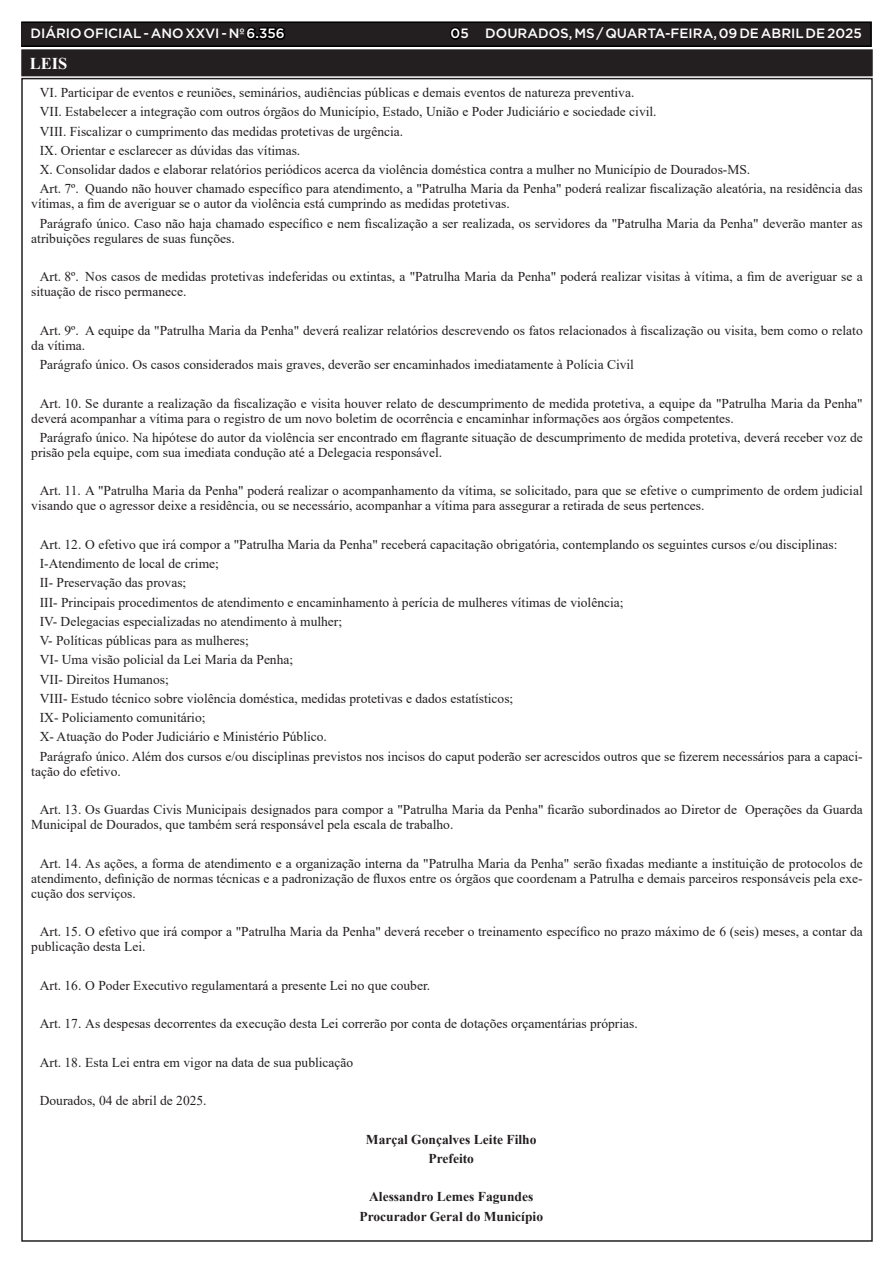
<style>
.page{position:relative;width:893px;height:1263px;background:#fff}
.page>*{position:absolute;margin:0;border:0;box-sizing:border-box;transform-origin:0 0}
.TEXTO{font:700 16.5px "Times New Roman";color:#fff}
.TEXTO-2{font:13.5px/15px "Times New Roman";color:#231f20}
.TEXTO-3{font:700 13.5px "Times New Roman";color:#231f20}
.t1{font:500 13.5px "Gotham";color:#fff}
.s1{color:#000}
</style>
<div class="page">
<div style="left:21px;top:22px;width:850px;height:24px;background:#231f20"></div>
<div style="left:21px;top:21px;width:851px;height:26px;border:2px solid #000"></div>
<div style="left:23px;top:51px;width:848px;height:23px;background:#231f20"></div>
<div style="left:21px;top:49px;width:852px;height:27px;border:4px solid #231f20"></div>
<p class="t1" style="left:31px;top:25px;width:255px">DIÁRIO OFICIAL - ANO XXVI - Nº <span class="s1">6.356</span></p>
<p class="t1" style="left:450px;top:25px;width:413px"><span class="s1">0</span>5 DOURADOS, MS / QUARTA-FEIRA, 09 DE ABRIL DE 2025</p>
<p class="TEXTO" style="left:30px;top:52px;width:39px">LEIS</p>
<p class="TEXTO-2" style="left:40px;top:85px;width:596px">VI. Participar de eventos e reuniões, seminários, audiências públicas e demais eventos de natureza preventiva.</p>
<p class="TEXTO-2" style="left:40px;top:104px;width:618px">VII. Estabelecer a integração com outros órgãos do Município, Estado, União e Poder Judiciário e sociedade civil.</p>
<p class="TEXTO-2" style="left:40px;top:123px;width:365px">VIII. Fiscalizar o cumprimento das medidas protetivas de urgência.</p>
<p class="TEXTO-2" style="left:40px;top:143px;width:262px">IX. Orientar e esclarecer as dúvidas das vítimas.</p>
<p class="TEXTO-2" style="left:40px;top:162px;width:712px">X. Consolidar dados e elaborar relatórios periódicos acerca da violência doméstica contra a mulher no Município de Dourados-MS.</p>
<p class="TEXTO-2" style="left:31px;top:181px;width:833px;text-indent:9px">Art. 7º. Quando não houver chamado específico para atendimento, a "Patrulha Maria da Penha" poderá realizar fiscalização aleatória, na residência das vítimas, a fim de averiguar se o autor da violência está cumprindo as medidas protetivas.</p>
<p class="TEXTO-2" style="left:31px;top:215px;width:833px;text-indent:9px">Parágrafo único. Caso não haja chamado específico e nem fiscalização a ser realizada, os servidores da "Patrulha Maria da Penha" deverão manter as atribuições regulares de suas funções.</p>
<p class="TEXTO-2" style="left:31px;top:269px;width:833px;text-indent:9px">Art. 8º. Nos casos de medidas protetivas indeferidas ou extintas, a "Patrulha Maria da Penha" poderá realizar visitas à vítima, a fim de averiguar se a situação de risco permanece.</p>
<p class="TEXTO-2" style="left:31px;top:322px;width:833px;text-indent:9px">Art. 9º. A equipe da "Patrulha Maria da Penha" deverá realizar relatórios descrevendo os fatos relacionados à fiscalização ou visita, bem como o relato da vítima.</p>
<p class="TEXTO-2" style="left:40px;top:357px;width:596px">Parágrafo único. Os casos considerados mais graves, deverão ser encaminhados imediatamente à Polícia Civil</p>
<p class="TEXTO-2" style="left:31px;top:395px;width:833px;text-indent:9px">Art. 10. Se durante a realização da fiscalização e visita houver relato de descumprimento de medida protetiva, a equipe da "Patrulha Maria da Penha" deverá acompanhar a vítima para o registro de um novo boletim de ocorrência e encaminhar informações aos órgãos competentes.</p>
<p class="TEXTO-2" style="left:31px;top:429px;width:833px;text-indent:9px">Parágrafo único. Na hipótese do autor da violência ser encontrado em flagrante situação de descumprimento de medida protetiva, deverá receber voz de prisão pela equipe, com sua imediata condução até a Delegacia responsável.</p>
<p class="TEXTO-2" style="left:31px;top:483px;width:833px;text-indent:9px">Art. 11. A "Patrulha Maria da Penha" poderá realizar o acompanhamento da vítima, se solicitado, para que se efetive o cumprimento de ordem judicial visando que o agressor deixe a residência, ou se necessário, acompanhar a vítima para assegurar a retirada de seus pertences.</p>
<p class="TEXTO-2" style="left:40px;top:536px;width:799px">Art. 12. O efetivo que irá compor a "Patrulha Maria da Penha" receberá capacitação obrigatória, contemplando os seguintes cursos e/ou disciplinas:</p>
<p class="TEXTO-2" style="left:40px;top:556px;width:181px">I-Atendimento de local de crime;</p>
<p class="TEXTO-2" style="left:40px;top:575px;width:148px">II- Preservação das provas;</p>
<p class="TEXTO-2" style="left:40px;top:594px;width:585px">III- Principais procedimentos de atendimento e encaminhamento à perícia de mulheres vítimas de violência;</p>
<p class="TEXTO-2" style="left:40px;top:613px;width:304px">IV- Delegacias especializadas no atendimento à mulher;</p>
<p class="TEXTO-2" style="left:40px;top:633px;width:211px">V- Políticas públicas para as mulheres;</p>
<p class="TEXTO-2" style="left:40px;top:652px;width:255px">VI- Uma visão policial da Lei Maria da Penha;</p>
<p class="TEXTO-2" style="left:40px;top:671px;width:130px">VII- Direitos Humanos;</p>
<p class="TEXTO-2" style="left:40px;top:690px;width:475px">VIII- Estudo técnico sobre violência doméstica, medidas protetivas e dados estatísticos;</p>
<p class="TEXTO-2" style="left:40px;top:710px;width:167px">IX- Policiamento comunitário;</p>
<p class="TEXTO-2" style="left:40px;top:729px;width:289px">X- Atuação do Poder Judiciário e Ministério Público.</p>
<p class="TEXTO-2" style="left:31px;top:748px;width:833px;text-indent:9px">Parágrafo único. Além dos cursos e/ou disciplinas previstos nos incisos do caput poderão ser acrescidos outros que se fizerem necessários para a capaci&shy;tação do efetivo.</p>
<p class="TEXTO-2" style="left:31px;top:802px;width:833px;text-indent:9px">Art. 13. Os Guardas Civis Municipais designados para compor a "Patrulha Maria da Penha" ficarão subordinados ao Diretor de Operações da Guarda<br>Municipal de Dourados, que também será responsável pela escala de trabalho.</p>
<p class="TEXTO-2" style="left:31px;top:855px;width:833px;text-align:justify;text-indent:9px">Art. 14. As ações, a forma de atendimento e a organização interna da "Patrulha Maria da Penha" serão fixadas mediante a instituição de protocolos de atendimento, definição de normas técnicas e a padronização de fluxos entre os órgãos que coordenam a Patrulha e demais parceiros responsáveis pela exe&shy;cução dos serviços.</p>
<p class="TEXTO-2" style="left:31px;top:924px;width:833px;text-indent:9px">Art. 15. O efetivo que irá compor a "Patrulha Maria da Penha" deverá receber o treinamento específico no prazo máximo de 6 (seis) meses, a contar da publicação desta Lei.</p>
<p class="TEXTO-2" style="left:40px;top:977px;width:392px">Art. 16. O Poder Executivo regulamentará a presente Lei no que couber.</p>
<p class="TEXTO-2" style="left:40px;top:1016px;width:600px">Art. 17. As despesas decorrentes da execução desta Lei correrão por conta de dotações orçamentárias próprias.</p>
<p class="TEXTO-2" style="left:40px;top:1054px;width:315px">Art. 18. Esta Lei entra em vigor na data de sua publicação</p>
<p class="TEXTO-2" style="left:40px;top:1093px;width:168px">Dourados, 04 de abril de 2025.</p>
<p class="TEXTO-3" style="left:366px;top:1129px;width:172px">Marçal Gonçalves Leite Filho</p>
<p class="TEXTO-3" style="left:428px;top:1149px;width:47px">Prefeito</p>
<p class="TEXTO-3" style="left:369px;top:1187px;width:166px">Alessandro Lemes Fagundes</p>
<p class="TEXTO-3" style="left:359px;top:1206px;width:185px">Procurador Geral do Município</p>
</div>
